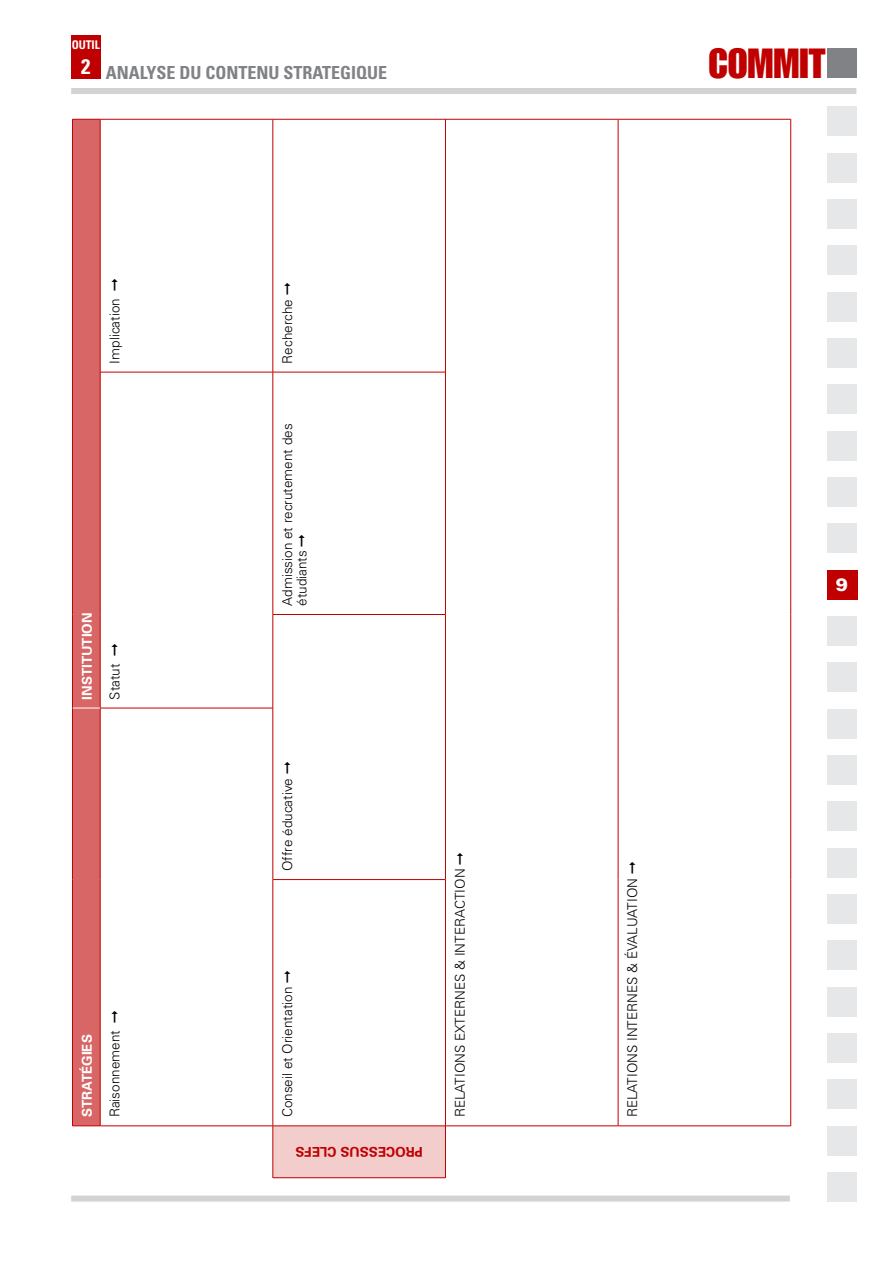
<style>
.page{position:relative;width:893px;height:1263px;background:#fff}
.page>*{position:absolute;margin:0;border:0;box-sizing:border-box;transform-origin:0 0}
.t1{font:41.25px "Impact";color:#c00000}
.t2{font:700 condensed 21px "Univers";color:#fff}
.t3{font:700 condensed 18px "Univers";color:#808285}
.t4{font:900 18px "Univers";color:#fff}
.t5{font:300 13.5px/14.5px "Univers";color:#000}
.t6{font:700 13.5px "Univers";color:#fff}
.t7{font:700 13.5px "Univers";color:#c00000}
.t8{font:700 condensed 12px "Univers";letter-spacing:-.01em;color:#fff}
</style>
<div class="page">
<div style="left:827px;top:48px;width:29px;height:30px;background:#808285"></div>
<div style="left:827px;top:755px;width:29px;height:30px;background:#e6e7e8"></div>
<div style="left:827px;top:431px;width:29px;height:29px;background:#e6e7e8"></div>
<div style="left:827px;top:107px;width:29px;height:29px;background:#e6e7e8"></div>
<div style="left:71px;top:35px;width:30px;height:44px;background:#c00000"></div>
<div style="left:827px;top:940px;width:29px;height:30px;background:#e6e7e8"></div>
<div style="left:827px;top:1172px;width:29px;height:29px;background:#e6e7e8"></div>
<div style="left:827px;top:616px;width:29px;height:30px;background:#e6e7e8"></div>
<div style="left:827px;top:292px;width:29px;height:29px;background:#e6e7e8"></div>
<div style="left:827px;top:802px;width:29px;height:29px;background:#e6e7e8"></div>
<div style="left:827px;top:477px;width:29px;height:30px;background:#e6e7e8"></div>
<div style="left:827px;top:153px;width:29px;height:29px;background:#e6e7e8"></div>
<div style="left:827px;top:987px;width:29px;height:29px;background:#e6e7e8"></div>
<div style="left:827px;top:663px;width:29px;height:29px;background:#e6e7e8"></div>
<div style="left:827px;top:338px;width:29px;height:30px;background:#e6e7e8"></div>
<div style="left:827px;top:848px;width:29px;height:29px;background:#e6e7e8"></div>
<div style="left:827px;top:1079px;width:29px;height:30px;background:#e6e7e8"></div>
<div style="left:827px;top:524px;width:29px;height:29px;background:#e6e7e8"></div>
<div style="left:827px;top:199px;width:29px;height:30px;background:#e6e7e8"></div>
<div style="left:827px;top:1033px;width:29px;height:29px;background:#e6e7e8"></div>
<div style="left:827px;top:709px;width:29px;height:29px;background:#e6e7e8"></div>
<div style="left:827px;top:385px;width:29px;height:29px;background:#e6e7e8"></div>
<div style="left:827px;top:894px;width:29px;height:29px;background:#e6e7e8"></div>
<div style="left:827px;top:1126px;width:29px;height:29px;background:#e6e7e8"></div>
<div style="left:827px;top:570px;width:30px;height:29px;background:#c00000"></div>
<div style="left:827px;top:246px;width:29px;height:29px;background:#e6e7e8"></div>
<div style="left:71px;top:88px;width:785px;height:6px;background:#d1d3d4"></div>
<div style="left:71px;top:1195px;width:719px;height:6px;background:#d1d3d4"></div>
<div style="left:273px;top:1126px;width:172px;height:52px;background:#f3cccc"></div>
<hr style="left:100px;top:879px;width:1px;height:247px;background:#c00000">
<hr style="left:100px;top:1125px;width:173px;height:1px;background:#c00000">
<hr style="left:100px;top:708px;width:1px;height:171px;background:#c00000">
<hr style="left:100px;top:614px;width:1px;height:94px;background:#c00000">
<hr style="left:100px;top:708px;width:173px;height:1px;background:#c00000">
<hr style="left:100px;top:372px;width:1px;height:242px;background:#c00000">
<hr style="left:100px;top:119px;width:1px;height:253px;background:#c00000">
<hr style="left:100px;top:372px;width:173px;height:1px;background:#c00000">
<hr style="left:100px;top:119px;width:173px;height:1px;background:#c00000">
<hr style="left:273px;top:1126px;width:1px;height:52px;background:#c00000">
<hr style="left:273px;top:1177px;width:172px;height:1px;background:#c00000">
<hr style="left:273px;top:879px;width:1px;height:247px;background:#c00000">
<hr style="left:273px;top:1125px;width:172px;height:1px;background:#c00000">
<hr style="left:273px;top:708px;width:1px;height:171px;background:#c00000">
<hr style="left:273px;top:879px;width:172px;height:1px;background:#c00000">
<hr style="left:273px;top:614px;width:1px;height:94px;background:#c00000">
<hr style="left:273px;top:372px;width:1px;height:242px;background:#c00000">
<hr style="left:273px;top:614px;width:172px;height:1px;background:#c00000">
<hr style="left:273px;top:119px;width:1px;height:253px;background:#c00000">
<hr style="left:273px;top:372px;width:172px;height:1px;background:#c00000">
<hr style="left:273px;top:119px;width:172px;height:1px;background:#c00000">
<hr style="left:445px;top:1126px;width:1px;height:52px;background:#c00000">
<hr style="left:445px;top:879px;width:1px;height:247px;background:#c00000">
<hr style="left:446px;top:1125px;width:172px;height:1px;background:#c00000">
<hr style="left:445px;top:708px;width:1px;height:171px;background:#c00000">
<hr style="left:445px;top:614px;width:1px;height:94px;background:#c00000">
<hr style="left:445px;top:372px;width:1px;height:242px;background:#c00000">
<hr style="left:445px;top:119px;width:1px;height:253px;background:#c00000">
<hr style="left:446px;top:119px;width:172px;height:1px;background:#c00000">
<hr style="left:618px;top:879px;width:1px;height:247px;background:#c00000">
<hr style="left:618px;top:1125px;width:172px;height:1px;background:#c00000">
<hr style="left:618px;top:708px;width:1px;height:171px;background:#c00000">
<hr style="left:618px;top:614px;width:1px;height:94px;background:#c00000">
<hr style="left:618px;top:372px;width:1px;height:242px;background:#c00000">
<hr style="left:618px;top:119px;width:1px;height:253px;background:#c00000">
<hr style="left:618px;top:119px;width:172px;height:1px;background:#c00000">
<hr style="left:790px;top:879px;width:1px;height:247px;background:#c00000">
<hr style="left:790px;top:708px;width:1px;height:171px;background:#c00000">
<hr style="left:790px;top:614px;width:1px;height:94px;background:#c00000">
<hr style="left:790px;top:372px;width:1px;height:242px;background:#c00000">
<hr style="left:790px;top:119px;width:1px;height:253px;background:#c00000">
<svg style="left:72px;top:119px;width:28px;height:1007px;background:#d24d4d"></svg>
<p class="t8" style="left:72px;top:38px;width:29px">OUTIL</p>
<h2 class="t2" style="left:81px;top:54px;width:11px">2</h2>
<h3 class="t3" style="left:106px;top:61px;width:283px">ANALYSE DU CONTENU STRATEGIQUE</h3>
<h1 class="t1" style="left:709px;top:39px;width:118px">COMMIT</h1>
<p class="t5" style="left:107px;top:364px;width:87px;rotate:-90deg">Implication ➞</p>
<p class="t6" style="left:79px;top:699px;width:89px;rotate:-90deg">INSTITUTION</p>
<p class="t5" style="left:107px;top:699px;width:58px;rotate:-90deg">Statut ➞</p>
<p class="t6" style="left:79px;top:1117px;width:85px;rotate:-90deg">STRATÉGIES</p>
<p class="t5" style="left:107px;top:1117px;width:109px;rotate:-90deg">Raisonnement ➞</p>
<p class="t5" style="left:280px;top:364px;width:82px;rotate:-90deg">Recherche ➞</p>
<p class="t5" style="left:280px;top:606px;width:184px;rotate:-90deg">Admission et recrutement des étudiants ➞</p>
<p class="t5" style="left:280px;top:871px;width:111px;rotate:-90deg">Offre éducative ➞</p>
<p class="t5" style="left:280px;top:1117px;width:148px;rotate:-90deg">Conseil et Orientation ➞</p>
<p class="t7" style="left:423px;top:1160px;width:129px;rotate:-180deg">PROCESSUS CLEFS</p>
<p class="t5" style="left:453px;top:1117px;width:267px;rotate:-90deg">RELATIONS EXTERNES &amp; INTERACTION ➞</p>
<p class="t5" style="left:625px;top:1117px;width:257px;rotate:-90deg">RELATIONS INTERNES &amp; ÉVALUATION ➞</p>
<h3 class="t4" style="left:836px;top:573px;width:14px">9</h3>
</div>
